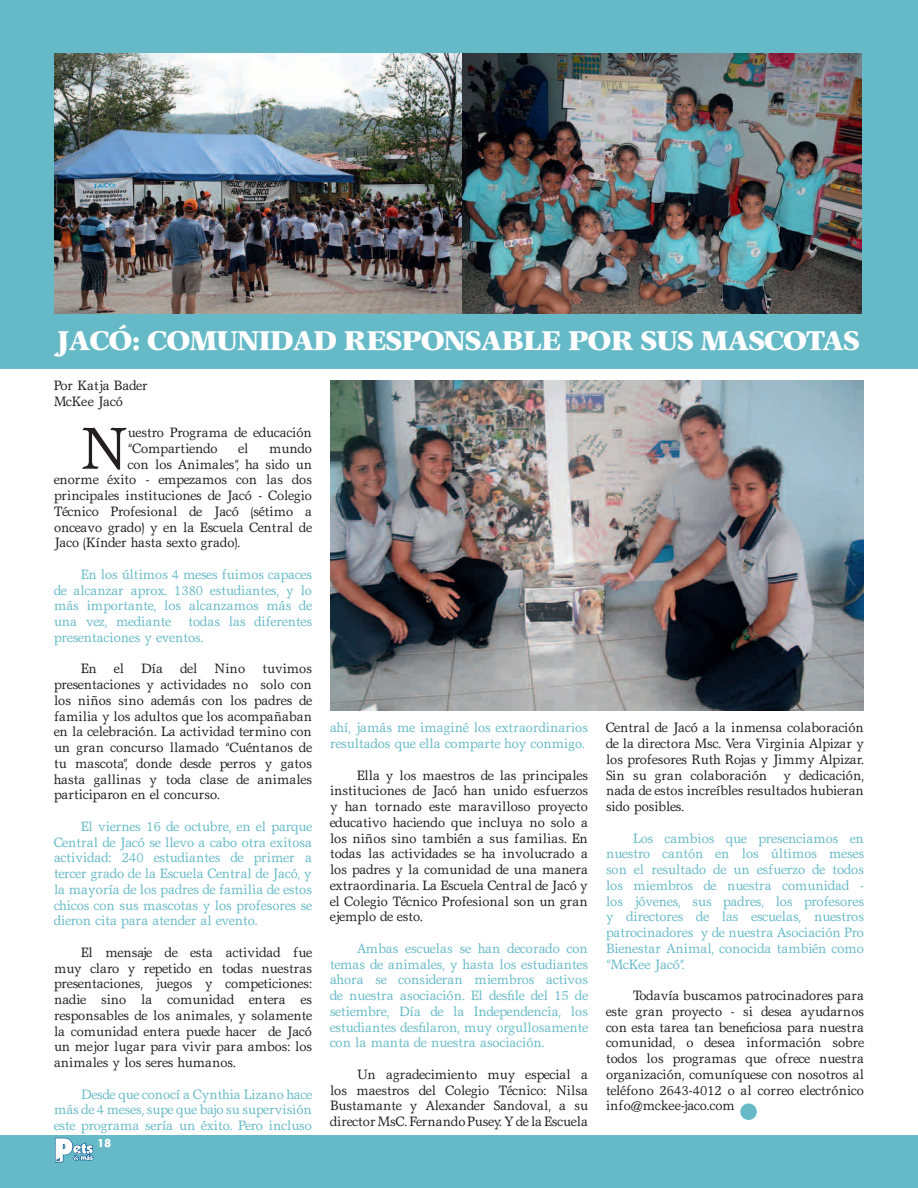
<style>
.page{position:relative;width:918px;height:1188px;background:#fff}
.page>*{position:absolute;margin:0;border:0;box-sizing:border-box;transform-origin:0 0}
.t1{font:58.95px "Axiomatic SSK";color:#231f20}
.t2{font:27px "Axiomatic Black SSK";color:#fff}
.t3{font:13.5px/15.8px "Axiomatic SSK";color:#231f20;text-align:justify}
.t4{font:13.5px/15.8px "Axiomatic SSK";color:#66bac7;text-align:justify}
.Folio{font:700 10.5px "Futura";color:#fff}
</style>
<div class="page">
<div style="left:0;top:0;width:918px;height:368px;background:#66bac7"></div>
<div style="left:0;top:1135px;width:918px;height:53px;background:#66bac7"></div>
<img style="left:54px;top:54px;width:808px;height:259px">
<img style="left:330px;top:380px;width:534px;height:331px">
<div style="left:740px;top:1103px;width:17px;height:17px;background:#66bac7;border-radius:50%"></div>
<svg style="left:55px;top:1138px;width:38px;height:25px"></svg>
<p class="t2" style="left:54px;top:324px;width:807px">JACÓ: COMUNIDAD RESPONSABLE POR SUS MASCOTAS</p>
<p class="t3" style="left:54px;top:377px;width:95px">Por Katja Bader</p>
<p class="t3" style="left:54px;top:393px;width:70px">McKee Jacó</p>
<p class="t1" style="left:81px;top:412px;width:48px">N</p>
<p class="t3" style="left:128px;top:424px;width:186px">uestro Programa de educación “Compartiendo</p>
<p class="t3" style="left:239px;top:440px;width:11px">el</p>
<p class="t3" style="left:269px;top:440px;width:44px">mundo</p>
<p class="t3" style="left:128px;top:456px;width:186px">con los Animales”, ha sido un</p>
<p class="t3" style="left:54px;top:472px;width:259px">enorme éxito - empezamos con las dos</p>
<p class="t3" style="left:54px;top:487px;width:260px">principales instituciones de Jacó - Colegio</p>
<p class="t3" style="left:54px;top:503px;width:260px">Técnico Profesional de Jacó (sétimo a</p>
<p class="t3" style="left:54px;top:519px;width:259px">onceavo grado) y en la Escuela Central de</p>
<p class="t3" style="left:54px;top:535px;width:188px">Jaco (Kínder hasta sexto grado).</p>
<p class="t4" style="left:54px;top:566px;width:260px;text-indent:27px">En los últimos 4 meses fuimos capaces de alcanzar aprox. 1380 estudiantes, y lo más importante, los alcanzamos más de una vez, mediante</p>
<p class="t4" style="left:54px;top:613px;width:259px;text-indent:135px">todas las diferentes presentaciones y eventos.</p>
<p class="t3" style="left:81px;top:661px;width:17px">En</p>
<p class="t3" style="left:114px;top:661px;width:11px">el</p>
<p class="t3" style="left:141px;top:661px;width:23px">Día</p>
<p class="t3" style="left:180px;top:661px;width:18px">del</p>
<p class="t3" style="left:215px;top:661px;width:32px">Nino</p>
<p class="t3" style="left:54px;top:661px;width:260px;text-indent:208px">tuvimos presentaciones y actividades no solo con los niños sino además con los padres de familia y los adultos que los acompañaban en la celebración. La actividad termino con un gran concurso llamado “Cuéntanos de tu mascota”, donde desde perros y gatos hasta gallinas y toda clase de animales participaron en el concurso.</p>
<p class="t4" style="left:54px;top:818px;width:260px;text-indent:27px">El viernes 16 de octubre, en el parque Central de Jacó se llevo a cabo otra exitosa actividad: 240 estudiantes de primer a tercer grado de la Escuela Central de Jacó, y la mayoría de los padres de familia de estos chicos con sus mascotas y los profesores se dieron cita para atender al evento.</p>
<p class="t3" style="left:54px;top:944px;width:260px;text-indent:27px">El mensaje de esta actividad fue muy claro y repetido en todas nuestras presentaciones, juegos y competiciones: nadie sino la comunidad entera es responsables de los animales, y solamente la comunidad entera puede hacer de Jacó un mejor lugar para vivir para ambos: los animales y los seres humanos.</p>
<p class="t4" style="left:54px;top:1086px;width:260px;text-indent:27px">Desde que conocí a Cynthia Lizano hace más de 4 meses, supe que bajo su supervisión este programa sería un éxito. Pero incluso</p>
<p class="Folio" style="left:97px;top:1136px;width:16px">18</p>
<p class="t4" style="left:330px;top:720px;width:259px">ahí, jamás me imaginé los extraordinarios resultados que ella comparte hoy conmigo.</p>
<p class="t3" style="left:330px;top:767px;width:260px;text-indent:27px">Ella y los maestros de las principales instituciones de Jacó han unido esfuerzos y han tornado este maravilloso proyecto educativo haciendo que incluya no solo a los niños sino también a sus familias. En todas las actividades se ha involucrado a los padres y la comunidad de una manera extraordinaria. La Escuela Central de Jacó y el Colegio Técnico Profesional son un gran ejemplo de esto.</p>
<p class="t4" style="left:330px;top:940px;width:259px;text-indent:27px">Ambas escuelas se han decorado con temas de animales, y hasta los estudiantes ahora se consideran miembros activos de nuestra asociación. El desfile del 15 de setiembre, Día de la Independencia, los estudiantes desfilaron, muy orgullosamente con la manta de nuestra asociación.</p>
<p class="t3" style="left:330px;top:1066px;width:260px;text-indent:27px">Un agradecimiento muy especial a los maestros del Colegio Técnico: Nilsa Bustamante y Alexander Sandoval, a su director MsC. Fernando Pusey. Y de la Escuela</p>
<p class="t3" style="left:606px;top:720px;width:260px">Central de Jacó a la inmensa colaboración de la directora Msc. Vera Virginia Alpizar y los profesores Ruth Rojas y Jimmy Alpizar.<br>Sin su gran colaboración y dedicación, nada de estos increíbles resultados hubieran sido posibles.</p>
<p class="t4" style="left:606px;top:830px;width:260px;text-indent:27px">Los cambios que presenciamos en nuestro cantón en los últimos meses son el resultado de un esfuerzo de todos los miembros de nuestra comunidad - los jóvenes, sus padres, los profesores y directores de las escuelas, nuestros patrocinadores y de nuestra Asociación Pro Bienestar Animal, conocida también como “McKee Jacó”.</p>
<p class="t3" style="left:606px;top:988px;width:260px;text-indent:27px">Todavía buscamos patrocinadores para este gran proyecto - si desea ayudarnos con esta tarea tan beneficiosa para nuestra comunidad, o desea información sobre todos los programas que ofrece nuestra organización, comuníquese con nosotros al teléfono 2643-4012 o al correo electrónico info@mckee-jaco.com</p>
</div>
